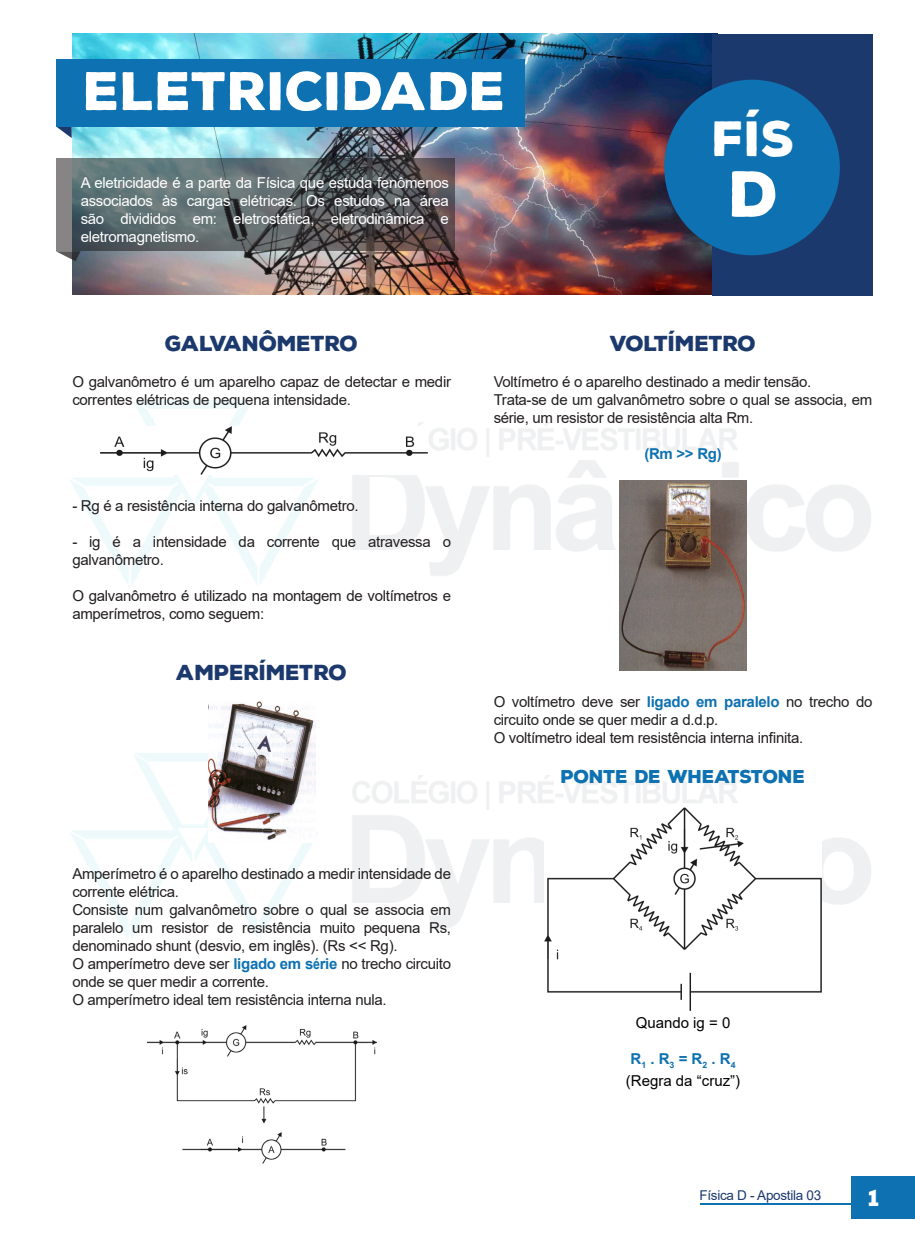
<style>
.page{position:relative;width:915px;height:1234px;background:#fff}
.page>*{position:absolute;margin:0;border:0;box-sizing:border-box;transform-origin:0 0}
.t1{font:900 63px "Nexa Rust Sans";color:#fff}
.t2{font:900 52.5px "Nexa Rust Sans";color:#fff}
.t3{font:900 48px "Nexa Rust Sans";color:#fff}
.t4{font:900 22.5px "Nexa Rust Sans";color:#fff}
.TEXT_WHITE{font:900 21px "Nexa Rust Sans";letter-spacing:-.02em;color:#1c396d}
.TEXT_WHITE-2{font:900 18px "Nexa Rust Sans";letter-spacing:-.02em;color:#0e71b1}
.TEXT_WHITE-3{font:15px/18px "Arial";letter-spacing:-.02em;color:#231f20}
.t5{font:15px/18px "Arial";letter-spacing:-.02em;color:#fff;text-align:justify}
.t6{font:15px "Arial";color:#000}
.TEXT_WHITE-4{font:700 15px "Arial";color:#0e71b1}
.t7{font:13.5px "Arial";letter-spacing:-.02em;color:#1c396d}
.s1{font-weight:700;color:#0e71b1}
.s2{font-family:"Arial Narrow";font-weight:700;color:#0e71b1}
</style>
<div class="page">
<img style="left:73px;top:34px;width:638px;height:260px">
<svg style="left:56px;top:251px;width:25px;height:10px"></svg>
<svg style="left:57px;top:127px;width:15px;height:11px"></svg>
<div style="left:711px;top:34px;width:161px;height:262px;background:#1c396d"></div>
<div style="left:664px;top:80px;width:175px;height:175px;background:#0e71b1;border-radius:50%"></div>
<div style="left:56px;top:59px;width:468px;height:68px;background:#0e71b1"></div>
<svg style="left:56px;top:159px;width:398px;height:92px;background:#596062"></svg>
<hr style="left:700px;top:1203px;width:158px;height:1px;background:#0e71b1">
<div style="left:851px;top:1175px;width:63px;height:42px;background:#0e71b1"></div>
<img style="left:70px;top:400px;width:800px;height:187px">
<img style="left:70px;top:753px;width:800px;height:187px">
<img style="left:100px;top:426px;width:327px;height:48px">
<img style="left:208px;top:701px;width:107px;height:141px">
<img style="left:147px;top:1025px;width:229px;height:137px">
<img style="left:619px;top:480px;width:127px;height:190px">
<img style="left:544px;top:807px;width:276px;height:202px">
<h2 class="t2" style="left:84px;top:56px;width:424px">ELETRICIDADE</h2>
<p class="t5" style="left:81px;top:173px;width:369px">A eletricidade é a parte da Física que estuda fenômenos associados às cargas elétricas. Os estudos na área são divididos em: eletrostática, eletrodinâmica e eletromagnetismo.</p>
<h3 class="t3" style="left:712px;top:106px;width:84px">FÍS</h3>
<h1 class="t1" style="left:729px;top:151px;width:51px">D</h1>
<p class="TEXT_WHITE" style="left:165px;top:329px;width:194px">GALVANÔMETRO</p>
<p class="TEXT_WHITE-3" style="left:72px;top:372px;width:380px">O galvanômetro é um aparelho capaz de detectar e medir correntes elétricas de pequena intensidade.</p>
<p class="TEXT_WHITE-3" style="left:72px;top:496px;width:288px">- Rg é a resistência interna do galvanômetro.</p>
<p class="TEXT_WHITE-3" style="left:72px;top:532px;width:380px">- ig é a intensidade da corrente que atravessa o galvanômetro.</p>
<p class="TEXT_WHITE-3" style="left:72px;top:586px;width:380px">O galvanômetro é utilizado na montagem de voltímetros e amperímetros, como seguem:</p>
<p class="TEXT_WHITE" style="left:176px;top:658px;width:172px">AMPERÍMETRO</p>
<p class="TEXT_WHITE-3" style="left:72px;top:864px;width:380px">Amperímetro é o aparelho destinado a medir intensidade de corrente elétrica.</p>
<p class="TEXT_WHITE-3" style="left:72px;top:900px;width:380px;text-align:justify">Consiste num galvanômetro sobre o qual se associa em paralelo um resistor de resistência muito pequena Rs, denominado shunt (desvio, em inglês). (Rs &lt;&lt; Rg).</p>
<p class="TEXT_WHITE-3" style="left:72px;top:954px;width:380px">O amperímetro deve ser <span class="s1">ligado em s</span><span class="s2">é</span><span class="s1">rie</span> no trecho circuito onde se quer medir a corrente.</p>
<p class="TEXT_WHITE-3" style="left:72px;top:990px;width:316px">O amperímetro ideal tem resistência interna nula.</p>
<p class="TEXT_WHITE" style="left:609px;top:329px;width:148px">VOLTÍMETRO</p>
<p class="TEXT_WHITE-3" style="left:493px;top:372px;width:319px">Voltímetro é o aparelho destinado a medir tensão.</p>
<p class="TEXT_WHITE-3" style="left:493px;top:390px;width:380px">Trata-se de um galvanômetro sobre o qual se associa, em série, um resistor de resistência alta Rm.</p>
<p class="TEXT_WHITE-4" style="left:644px;top:443px;width:79px">(Rm &gt;&gt; Rg)</p>
<p class="TEXT_WHITE-3" style="left:493px;top:692px;width:380px">O voltímetro deve ser <span class="s1">ligado em paralelo</span> no trecho do circuito onde se quer medir a d.d.p.</p>
<p class="TEXT_WHITE-3" style="left:493px;top:728px;width:311px">O voltímetro ideal tem resistência interna infinita.</p>
<p class="TEXT_WHITE-2" style="left:560px;top:763px;width:246px">PONTE DE WHEATSTONE</p>
<p class="t6" style="left:635px;top:1012px;width:96px">Quando ig = 0</p>
<p class="TEXT_WHITE-4" style="left:630px;top:1048px;width:106px">R<sub>1</sub> . R<sub>3</sub> = R<sub>2</sub> . R<sub>4</sub></p>
<p class="t6" style="left:625px;top:1070px;width:116px">(Regra da “cruz”)</p>
<p class="t7" style="left:699px;top:1185px;width:123px">Física D - Apostila 03</p>
<h3 class="t4" style="left:868px;top:1182px;width:13px">1</h3>
</div>
